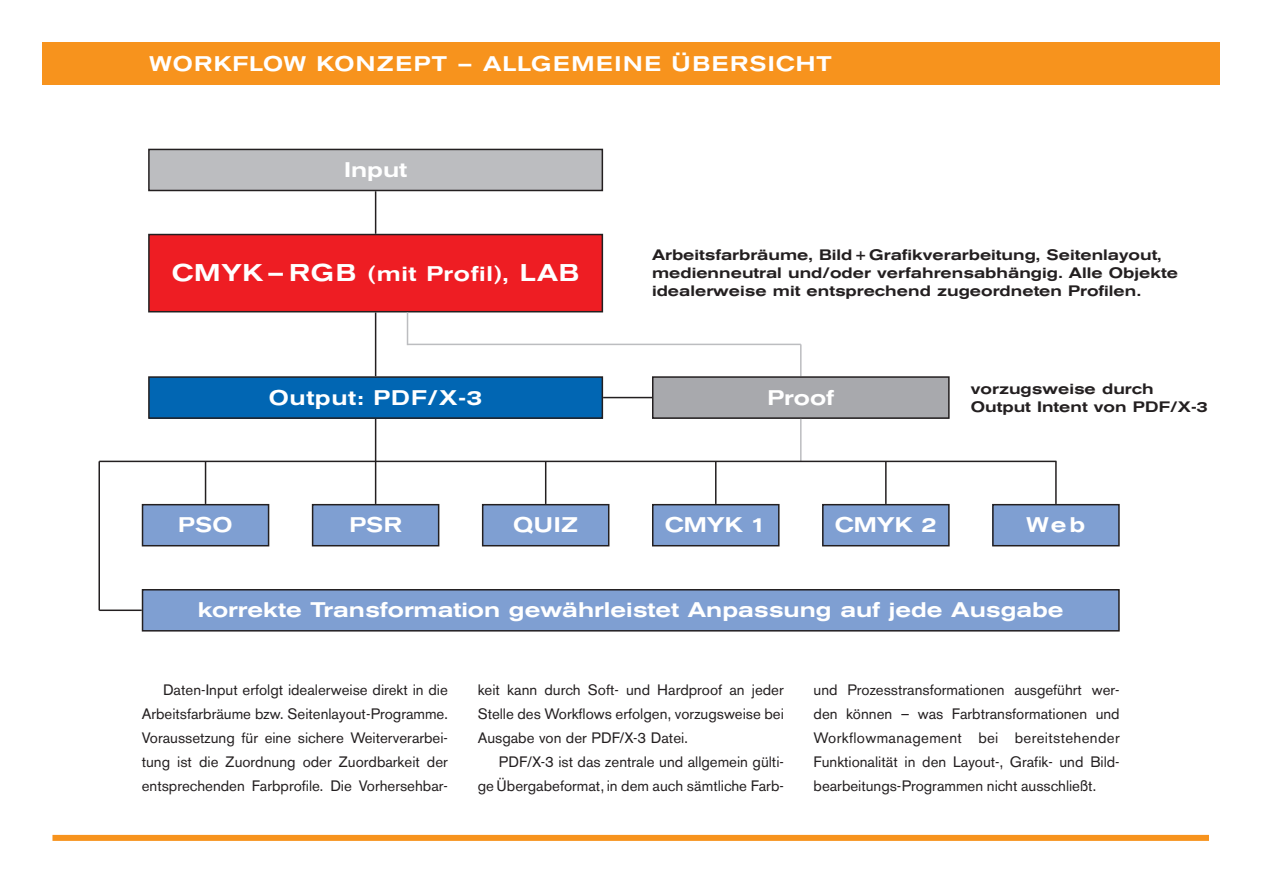
<style>
.page{position:relative;width:1263px;height:893px;background:#fff}
.page>*{position:absolute;margin:0;border:0;box-sizing:border-box;transform-origin:0 0}
.t1{font:500 21px "Akzidenz Grot Ext BQ";color:#fff}
.t2{font:500 21px "Akzidenz Grot Ext BQ";letter-spacing:.03em;color:#fff}
.t3{font:500 21px "Akzidenz Grot Ext BQ";letter-spacing:.06em;color:#fff}
.t4{font:15px/24px "Akzidenz Grotesk BQ";color:#231f20;text-align:justify}
.t5{font:500 15px/18px "Akzidenz Grot Ext BQ";color:#231f20}
.s1{font-size:24px}
</style>
<div class="page">
<hr style="left:408px;top:343px;width:393px;height:2px;background:#bcbdc0">
<hr style="left:800px;top:344px;width:2px;height:32px;background:#bcbdc0">
<div style="left:149px;top:149px;width:453px;height:41px;background:#bcbdc0"></div>
<div style="left:148px;top:149px;width:455px;height:42px;border:2px solid #231f20"></div>
<div style="left:653px;top:377px;width:296px;height:41px;background:#a8a9ad"></div>
<div style="left:652px;top:376px;width:298px;height:43px;border:2px solid #231f20"></div>
<div style="left:143px;top:504px;width:126px;height:41px;background:#7f9fd2"></div>
<div style="left:142px;top:504px;width:127px;height:42px;border:2px solid #231f20"></div>
<div style="left:143px;top:589px;width:976px;height:41px;background:#7f9fd2"></div>
<div style="left:142px;top:589px;width:978px;height:42px;border:2px solid #231f20"></div>
<div style="left:313px;top:504px;width:126px;height:41px;background:#7f9fd2"></div>
<div style="left:312px;top:504px;width:127px;height:42px;border:2px solid #231f20"></div>
<div style="left:483px;top:504px;width:126px;height:41px;background:#7f9fd2"></div>
<div style="left:482px;top:504px;width:127px;height:42px;border:2px solid #231f20"></div>
<div style="left:653px;top:504px;width:126px;height:41px;background:#7f9fd2"></div>
<div style="left:652px;top:504px;width:128px;height:42px;border:2px solid #231f20"></div>
<div style="left:823px;top:504px;width:126px;height:41px;background:#7f9fd2"></div>
<div style="left:822px;top:504px;width:128px;height:42px;border:2px solid #231f20"></div>
<div style="left:993px;top:504px;width:126px;height:41px;background:#7f9fd2"></div>
<div style="left:992px;top:504px;width:128px;height:42px;border:2px solid #231f20"></div>
<div style="left:149px;top:234px;width:453px;height:78px;background:#ee1d23"></div>
<div style="left:148px;top:234px;width:455px;height:78px;border:2px solid #231f20"></div>
<div style="left:42px;top:42px;width:1178px;height:43px;background:#f7931d"></div>
<hr style="left:375px;top:191px;width:1px;height:43px;background:#231f20">
<hr style="left:375px;top:312px;width:1px;height:64px;background:#231f20">
<hr style="left:407px;top:312px;width:1px;height:33px;background:#bcbdc0">
<hr style="left:375px;top:419px;width:1px;height:85px;background:#231f20">
<hr style="left:205px;top:461px;width:1px;height:43px;background:#231f20">
<hr style="left:545px;top:461px;width:1px;height:43px;background:#231f20">
<hr style="left:715px;top:461px;width:2px;height:43px;background:#231f20">
<hr style="left:885px;top:461px;width:2px;height:43px;background:#231f20">
<hr style="left:1055px;top:461px;width:2px;height:43px;background:#231f20">
<hr style="left:603px;top:397px;width:49px;height:1px;background:#231f20">
<hr style="left:800px;top:419px;width:2px;height:42px;background:#bcbdc0">
<hr style="left:99px;top:460px;width:957px;height:2px;background:#231f20">
<hr style="left:99px;top:461px;width:1px;height:149px;background:#231f20">
<hr style="left:99px;top:609px;width:43px;height:2px;background:#231f20">
<div style="left:52px;top:834px;width:1157px;height:6px;background:#f7931d"></div>
<div style="left:149px;top:377px;width:453px;height:41px;background:#0166b3"></div>
<div style="left:148px;top:376px;width:455px;height:43px;border:2px solid #231f20"></div>
<h1 class="t3" style="left:150px;top:56px;width:684px">WORKFLOW KONZEPT – ALLGEMEINE ÜBERSICHT</h1>
<h1 class="t1" style="left:344px;top:162px;width:64px">Input</h1>
<h1 class="t2" style="left:172px;top:266px;width:409px"><span class="s1">CMYK – RGB</span> (mit Profil), <span class="s1">LAB</span></h1>
<h1 class="t2" style="left:269px;top:389px;width:215px">Output: PDF/X-3</h1>
<p class="t5" style="left:652px;top:247px;width:527px">Arbeitsfarbräume, Bild + Grafikverarbeitung, Seitenlayout, medienneutral und/oder verfahrensabhängig. Alle Objekte idealerweise mit entsprechend zugeordneten Profilen.</p>
<h1 class="t1" style="left:768px;top:389px;width:68px">Proof</h1>
<p class="t5" style="left:971px;top:380px;width:238px">vorzugsweise durch<br>Output Intent von PDF/X-3</p>
<h1 class="t1" style="left:178px;top:517px;width:56px">PSO</h1>
<h1 class="t1" style="left:349px;top:517px;width:54px">PSR</h1>
<h1 class="t1" style="left:513px;top:517px;width:67px">QUIZ</h1>
<h1 class="t1" style="left:665px;top:517px;width:103px">CMYK 1</h1>
<h1 class="t1" style="left:835px;top:517px;width:103px">CMYK 2</h1>
<h1 class="t1" style="left:1027px;top:517px;width:60px">Web</h1>
<h1 class="t1" style="left:198px;top:602px;width:868px">korrekte Transformation gewährleistet Anpassung auf jede Ausgabe</h1>
<p class="t4" style="left:142px;top:679px;width:308px;text-indent:21px">Daten-Input erfolgt idealerweise direkt in die Arbeitsfarbräume bzw. Seitenlayout-Programme.<br>Voraussetzung für eine sichere Weiterverarbei&shy;tung ist die Zuordnung oder Zuordbarkeit der entsprechenden Farbprofile. Die Vorhersehbar-</p>
<p class="t4" style="left:478px;top:679px;width:308px">keit kann durch Soft- und Hardproof an jeder Stelle des Workflows erfolgen, vorzugsweise bei Ausgabe von der PDF/X-3 Datei.</p>
<p class="t4" style="left:478px;top:751px;width:308px;text-align:right">PDF/X-3 ist das zentrale und allgemein gülti-<br>ge Übergabeformat, in dem auch sämtliche Farb-</p>
<p class="t4" style="left:814px;top:679px;width:308px">und Prozesstransformationen ausgeführt wer&shy;den können – was Farbtransformationen und Workflowmanagement bei bereitstehender Funktionalität in den Layout-, Grafik- und Bild&shy;bearbeitungs-Programmen nicht ausschließt.</p>
</div>
